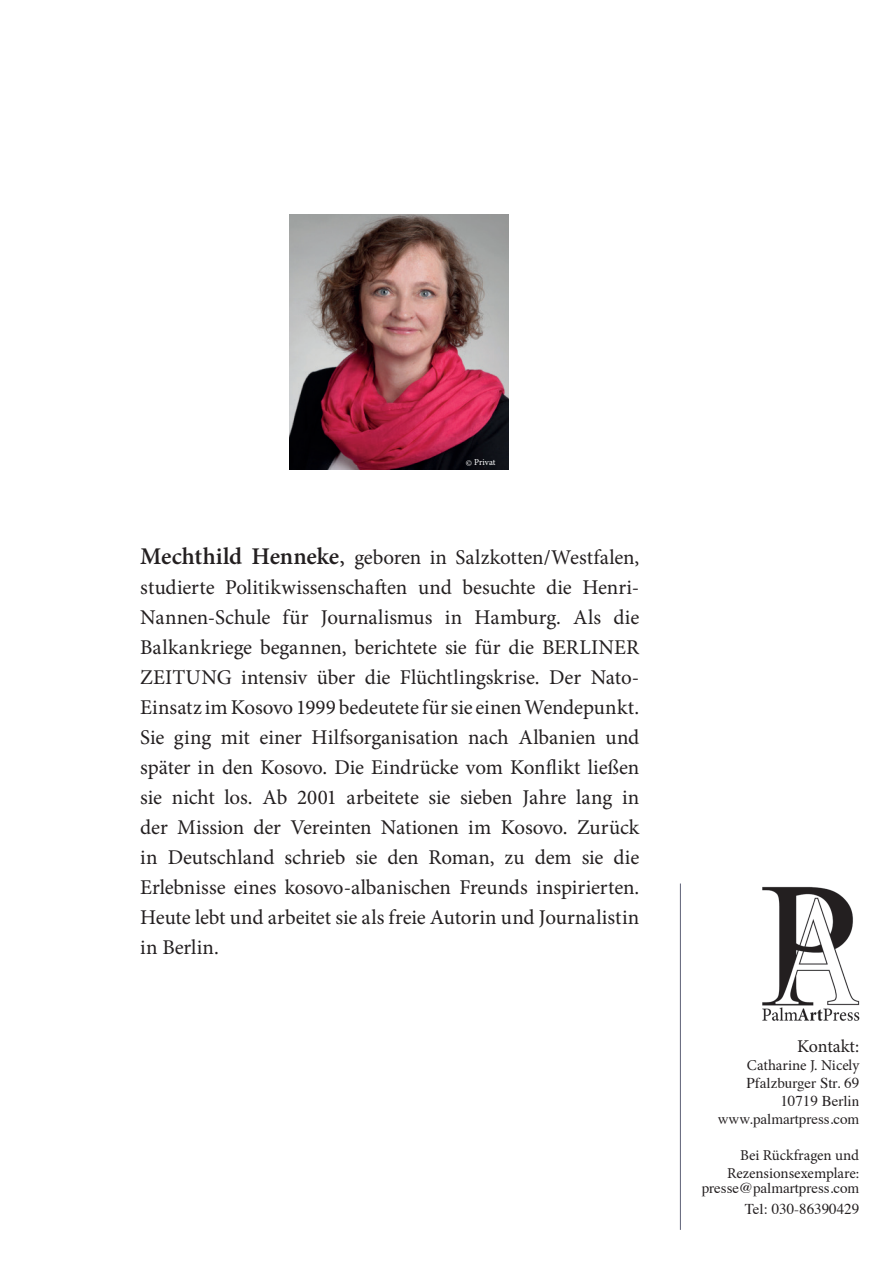
<style>
.page{position:relative;width:893px;height:1263px;background:#fff}
.page>*{position:absolute;margin:0;border:0;box-sizing:border-box;transform-origin:0 0}
.t1{font:21px/30px "Minion Pro";color:#231f20;text-align:justify}
.t2{font:18px "Minion Pro";letter-spacing:-.015em;color:#231f20}
.t3{font:15px/18px "Times";color:#231f20;text-align:right}
.t4{font:15px/18px "Minion Pro";color:#231f20;text-align:right}
.t5{font:9px "Minion Pro";color:#fff}
.s1{font-weight:600;font-size:24px}
.s2{font-size:24px}
</style>
<div class="page">
<img style="left:289px;top:214px;width:220px;height:255px">
<hr style="left:680px;top:883px;width:1px;height:347px;background:#5d6177">
<img style="left:762px;top:886px;width:97px;height:135px">
<p class="t5" style="left:466px;top:457px;width:31px;rotate:-1deg">© Privat</p>
<p class="t1" style="left:140px;top:542px;width:501px"><span class="s1">Mechthild Henneke</span><span class="s2">,</span> geboren in Salzkotten/Westfalen, studierte Politikwissenschaften und besuchte die Henri-Nannen-Schule für Journalismus in Hamburg. Als die Balkankriege begannen, berichtete sie für die BERLINER ZEITUNG intensiv über die Flüchtlingskrise. Der Nato-Einsatz im Kosovo 1999 bedeutete für sie einen Wendepunkt.<br>Sie ging mit einer Hilfsorganisation nach Albanien und später in den Kosovo. Die Eindrücke vom Konflikt ließen sie nicht los. Ab 2001 arbeitete sie sieben Jahre lang in der Mission der Vereinten Nationen im Kosovo. Zurück in Deutschland schrieb sie den Roman, zu dem sie die Erlebnisse eines kosovo-albanischen Freunds inspirierten.<br>Heute lebt und arbeitet sie als freie Autorin und Journalistin in Berlin.</p>
<p class="t2" style="left:797px;top:1034px;width:64px">Kontakt:</p>
<p class="t4" style="left:747px;top:1056px;width:114px">Catharine J. Nicely</p>
<p class="t3" style="left:718px;top:1072px;width:143px">Pfalzburger Str. 69<br>10719 Berlin www.palmartpress.com</p>
<p class="t4" style="left:727px;top:1146px;width:134px">Bei Rückfragen und<br>Rezensionsexemplare:</p>
<p class="t3" style="left:702px;top:1176px;width:159px;line-height:21px">presse@palmartpress.com<br>Tel: 030-86390429</p>
</div>
